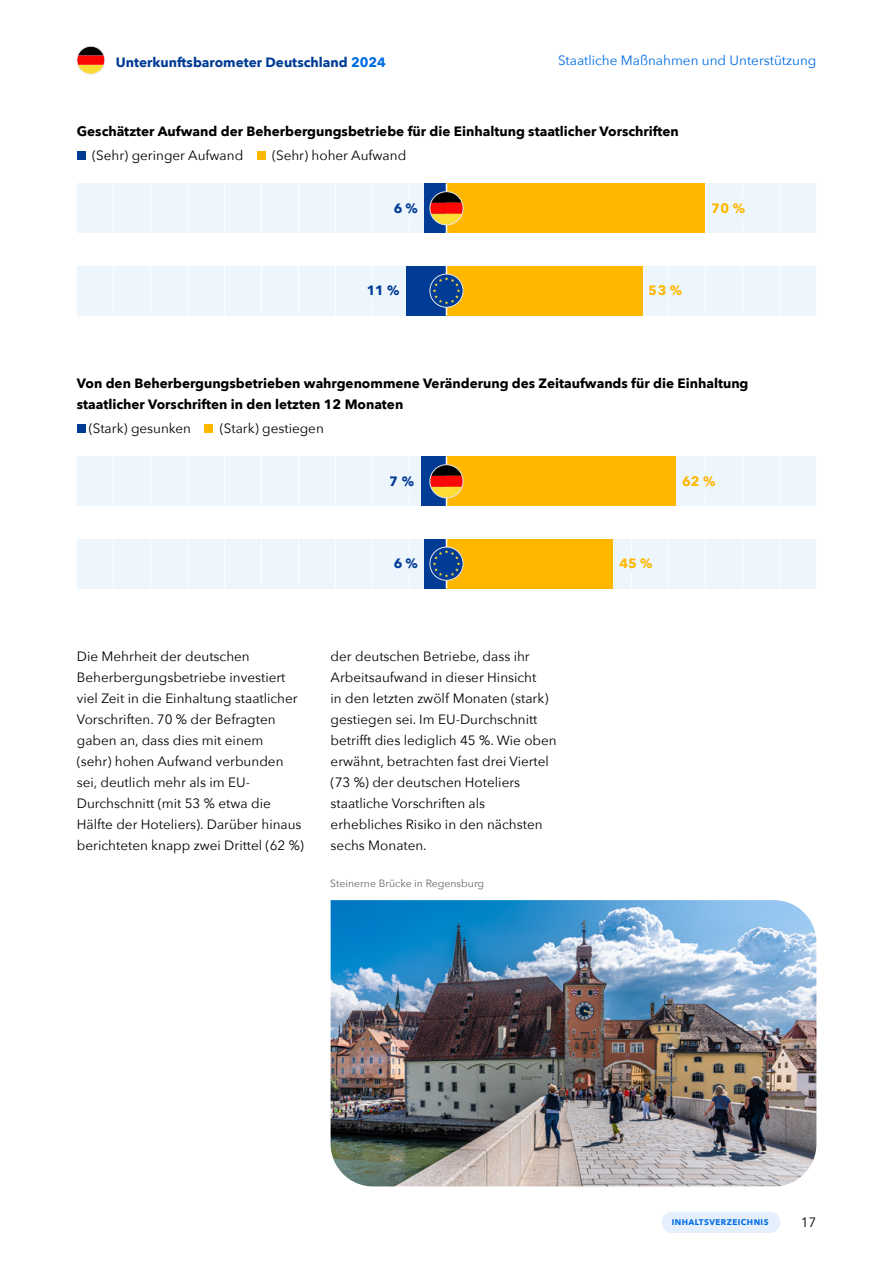
<style>
.page{position:relative;width:893px;height:1263px;background:#fff}
.page>*{position:absolute;margin:0;border:0;box-sizing:border-box;transform-origin:0 0}
.t1{font:13.5px/21px "Avenir Next";color:#000}
.t2{font:700 13.5px/21px "Avenir Next";color:#000}
.t3{font:700 13.5px "Avenir Next";color:#003b95}
.t4{font:13.5px "Avenir Next";color:#006ce4}
.t5{font:700 13.5px "Avenir Next";color:#ffb700}
.t6{font:10.5px "Avenir Next";color:#666}
.t7{font:700 8.25px "Avenir Next";letter-spacing:.05em;color:#006ce4}
.s1{color:#006ce4}
</style>
<div class="page">
<svg style="left:77px;top:46px;width:28px;height:27px"></svg>
<div style="left:77px;top:46px;width:28px;height:29px;border:1px solid #e6e6e6;border-radius:50%"></div>
<div style="left:662px;top:1212px;width:118px;height:21px;background:#e6f0fc;border-radius:11px"></div>
<div style="left:77px;top:151px;width:8px;height:9px;background:#003b95"></div>
<div style="left:257px;top:151px;width:8px;height:9px;background:#ffb700"></div>
<div style="left:77px;top:266px;width:739px;height:49px;background:#edf5fd"></div>
<div style="left:77px;top:184px;width:739px;height:49px;background:#edf5fd"></div>
<hr style="left:77px;top:184px;width:1px;height:131px;background:#fff">
<hr style="left:113px;top:184px;width:1px;height:131px;background:#fff">
<hr style="left:150px;top:184px;width:1px;height:131px;background:#fff">
<hr style="left:187px;top:184px;width:1px;height:131px;background:#fff">
<hr style="left:224px;top:184px;width:1px;height:131px;background:#fff">
<hr style="left:261px;top:184px;width:1px;height:131px;background:#fff">
<hr style="left:298px;top:184px;width:1px;height:131px;background:#fff">
<hr style="left:335px;top:184px;width:1px;height:131px;background:#fff">
<hr style="left:372px;top:184px;width:1px;height:131px;background:#fff">
<hr style="left:409px;top:184px;width:1px;height:131px;background:#fff">
<hr style="left:668px;top:184px;width:1px;height:131px;background:#fff">
<hr style="left:705px;top:184px;width:1px;height:131px;background:#fff">
<hr style="left:742px;top:184px;width:1px;height:131px;background:#fff">
<hr style="left:779px;top:184px;width:1px;height:131px;background:#fff">
<hr style="left:77px;top:315px;width:739px;height:1px;background:#333">
<div style="left:424px;top:184px;width:22px;height:49px;background:#003b95"></div>
<div style="left:446px;top:184px;width:259px;height:49px;background:#ffb700"></div>
<div style="left:406px;top:266px;width:40px;height:49px;background:#003b95"></div>
<div style="left:446px;top:266px;width:197px;height:49px;background:#ffb700"></div>
<hr style="left:446px;top:184px;width:1px;height:131px;background:#fff">
<svg style="left:409px;top:199px;width:1px;height:18px"></svg>
<svg style="left:372px;top:282px;width:1px;height:18px"></svg>
<svg style="left:742px;top:199px;width:1px;height:18px"></svg>
<svg style="left:668px;top:282px;width:1px;height:18px"></svg>
<svg style="left:430px;top:274px;width:33px;height:33px"></svg>
<svg style="left:433px;top:277px;width:27px;height:27px"></svg>
<div style="left:429px;top:274px;width:34px;height:34px;border:1px solid #e6e6e6;border-radius:50%"></div>
<svg style="left:431px;top:192px;width:32px;height:33px"></svg>
<div style="left:429px;top:191px;width:34px;height:34px;border:1px solid #e6e6e6;border-radius:50%"></div>
<div style="left:77px;top:424px;width:8px;height:9px;background:#003b95"></div>
<div style="left:205px;top:424px;width:8px;height:9px;background:#ffb700"></div>
<div style="left:77px;top:539px;width:739px;height:49px;background:#edf5fd"></div>
<div style="left:77px;top:457px;width:739px;height:49px;background:#edf5fd"></div>
<hr style="left:77px;top:457px;width:1px;height:131px;background:#fff">
<hr style="left:113px;top:457px;width:1px;height:131px;background:#fff">
<hr style="left:150px;top:457px;width:1px;height:131px;background:#fff">
<hr style="left:187px;top:457px;width:1px;height:131px;background:#fff">
<hr style="left:224px;top:457px;width:1px;height:131px;background:#fff">
<hr style="left:261px;top:457px;width:1px;height:131px;background:#fff">
<hr style="left:298px;top:457px;width:1px;height:131px;background:#fff">
<hr style="left:335px;top:457px;width:1px;height:131px;background:#fff">
<hr style="left:372px;top:457px;width:1px;height:131px;background:#fff">
<hr style="left:409px;top:457px;width:1px;height:131px;background:#fff">
<hr style="left:631px;top:457px;width:1px;height:131px;background:#fff">
<hr style="left:668px;top:457px;width:1px;height:131px;background:#fff">
<hr style="left:705px;top:457px;width:1px;height:131px;background:#fff">
<hr style="left:742px;top:457px;width:1px;height:131px;background:#fff">
<hr style="left:779px;top:457px;width:1px;height:131px;background:#fff">
<hr style="left:77px;top:588px;width:739px;height:1px;background:#333">
<div style="left:421px;top:457px;width:25px;height:49px;background:#003b95"></div>
<div style="left:446px;top:457px;width:230px;height:49px;background:#ffb700"></div>
<div style="left:424px;top:539px;width:22px;height:49px;background:#003b95"></div>
<div style="left:446px;top:539px;width:167px;height:49px;background:#ffb700"></div>
<hr style="left:446px;top:457px;width:1px;height:131px;background:#fff">
<svg style="left:409px;top:472px;width:1px;height:18px"></svg>
<svg style="left:409px;top:555px;width:1px;height:18px"></svg>
<svg style="left:705px;top:472px;width:1px;height:18px"></svg>
<svg style="left:631px;top:555px;width:1px;height:18px"></svg>
<svg style="left:430px;top:547px;width:33px;height:33px"></svg>
<svg style="left:433px;top:550px;width:27px;height:27px"></svg>
<div style="left:429px;top:547px;width:34px;height:34px;border:1px solid #e6e6e6;border-radius:50%"></div>
<svg style="left:431px;top:465px;width:32px;height:33px"></svg>
<div style="left:429px;top:464px;width:34px;height:34px;border:1px solid #e6e6e6;border-radius:50%"></div>
<img style="left:331px;top:900px;width:485px;height:286px">
<p class="t3" style="left:116px;top:51px;width:272px">Unterkunftsbarometer Deutschland <span class="s1">2024</span></p>
<p class="t4" style="left:558px;top:49px;width:260px">Staatliche Maßnahmen und Unterstützung</p>
<p class="t2" style="left:77px;top:120px;width:603px">Geschätzter Aufwand der Beherbergungsbetriebe für die Einhaltung staatlicher Vorschriften</p>
<p class="t1" style="left:92px;top:144px;width:153px">(Sehr) geringer Aufwand</p>
<p class="t1" style="left:272px;top:144px;width:136px">(Sehr) hoher Aufwand</p>
<p class="t3" style="left:393px;top:196px;width:26px">6 %</p>
<p class="t3" style="left:366px;top:279px;width:35px">11 %</p>
<p class="t5" style="left:649px;top:279px;width:35px">53 %</p>
<p class="t5" style="left:712px;top:196px;width:35px">70 %</p>
<p class="t2" style="left:77px;top:372px;width:673px">Von den Beherbergungsbetrieben wahrgenommene Veränderung des Zeitaufwands für die Einhaltung staatlicher Vorschriften in den letzten 12 Monaten</p>
<p class="t1" style="left:89px;top:417px;width:104px">(Stark) gesunken</p>
<p class="t1" style="left:220px;top:417px;width:105px">(Stark) gestiegen</p>
<p class="t3" style="left:390px;top:469px;width:26px">7 %</p>
<p class="t5" style="left:682px;top:469px;width:35px">62 %</p>
<p class="t3" style="left:393px;top:552px;width:26px">6 %</p>
<p class="t1" style="left:77px;top:645px;width:229px">Die Mehrheit der deutschen Beherbergungsbetriebe investiert viel Zeit in die Einhaltung staatlicher Vorschriften. 70 % der Befragten gaben an, dass dies mit einem<br>(sehr) hohen Aufwand verbunden sei, deutlich mehr als im EU-Durchschnitt (mit 53 % etwa die Hälfte der Hoteliers). Darüber hinaus berichteten knapp zwei Drittel (62 %)</p>
<p class="t1" style="left:331px;top:645px;width:228px">der deutschen Betriebe, dass ihr<br>Arbeitsaufwand in dieser Hinsicht<br>in den letzten zwölf Monaten (stark) gestiegen sei. Im EU-Durchschnitt betrifft dies lediglich 45 %. Wie oben erwähnt, betrachten fast drei Viertel (73 %) der deutschen Hoteliers staatliche Vorschriften als erhebliches Risiko in den nächsten sechs Monaten.</p>
<p class="t6" style="left:330px;top:874px;width:155px">Steinerne Brücke in Regensburg</p>
<p class="t5" style="left:619px;top:552px;width:35px">45 %</p>
<p class="t7" style="left:672px;top:1215px;width:98px">INHALTSVERZEICHNIS</p>
<p class="t1" style="left:801px;top:1211px;width:17px">17</p>
</div>
